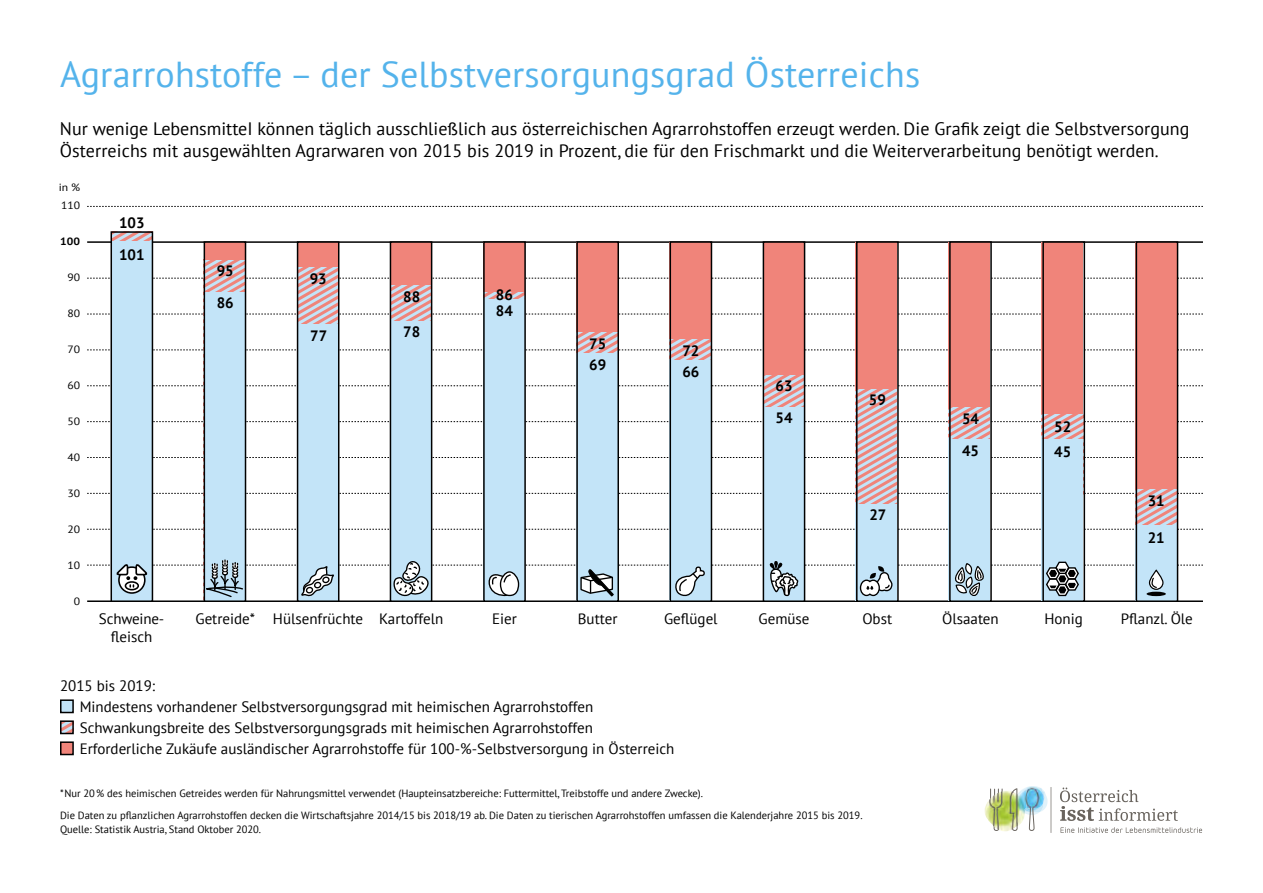
<style>
.page{position:relative;width:1263px;height:893px;background:#fff}
.page>*{position:absolute;margin:0;border:0;box-sizing:border-box;transform-origin:0 0}
.t1{font:36px "PT Sans";letter-spacing:.005em;color:#54b3eb}
.t2{font:18px/22.5px "PT Sans";letter-spacing:.005em;color:#000}
.t3{font:15px/18px "PT Sans";color:#000;text-align:center}
.Prozentzahlen{font:700 15px "PT Sans";color:#000}
.t4{font:10.5px "PT Sans";color:#000}
.t5{font:10.5px "PT Sans";color:#000;scale:1.11 1}
.t6{font:700 10.5px "PT Sans";color:#000;scale:1.11 1}
</style>
<div class="page">
<svg style="left:1005px;top:787px;width:197px;height:46px"></svg>
<img style="left:984px;top:787px;width:42px;height:44px">
<img style="left:1026px;top:786px;width:18px;height:23px">
<svg style="left:87px;top:206px;width:1116px;height:1px"></svg>
<hr style="left:87px;top:600px;width:1116px;height:2px;background:#000">
<div style="left:61px;top:700px;width:12px;height:12px;background:#c3e4f8"></div>
<div style="left:60px;top:699px;width:14px;height:14px;border:2px solid #000"></div>
<svg style="left:63px;top:723px;width:8px;height:8px"></svg>
<div style="left:60px;top:720px;width:14px;height:14px;border:2px solid #000"></div>
<div style="left:61px;top:742px;width:12px;height:12px;background:#f0847a"></div>
<div style="left:60px;top:741px;width:14px;height:14px;border:2px solid #000"></div>
<svg style="left:87px;top:231px;width:1116px;height:370px"></svg>
<div style="left:390px;top:241px;width:42px;height:361px;border:2px solid #000"></div>
<div style="left:576px;top:241px;width:43px;height:361px;border:2px solid #000"></div>
<div style="left:669px;top:241px;width:43px;height:361px;border:2px solid #000"></div>
<div style="left:763px;top:241px;width:42px;height:361px;border:2px solid #000"></div>
<div style="left:483px;top:241px;width:43px;height:361px;border:2px solid #000"></div>
<div style="left:856px;top:241px;width:43px;height:361px;border:2px solid #000"></div>
<div style="left:1042px;top:241px;width:43px;height:361px;border:2px solid #000"></div>
<div style="left:1135px;top:241px;width:43px;height:361px;border:2px solid #000"></div>
<div style="left:204px;top:241px;width:42px;height:361px;border:2px solid #000"></div>
<div style="left:297px;top:241px;width:42px;height:361px;border:2px solid #000"></div>
<div style="left:111px;top:231px;width:42px;height:371px;border:2px solid #000"></div>
<p class="t1" style="left:60px;top:51px;width:862px">Agrarrohstoffe – der Selbstversorgungsgrad Österreichs</p>
<p class="t2" style="left:60px;top:117px;width:1131px">Nur wenige LebensmitteI können täglich ausschließlich aus österreichischen Agrarrohstoffen erzeugt werden. Die Grafik zeigt die Selbstversorgung<br>Österreichs mit ausgewählten Agrarwaren von 2015 bis 2019 in Prozent, die für den Frischmarkt und die Weiterverarbeitung benötigt werden.</p>
<p class="t5" style="left:59px;top:181px;width:21px">in %</p>
<p class="t5" style="left:61px;top:199px;width:19px">110</p>
<p class="t6" style="left:60px;top:235px;width:19px">100</p>
<p class="t5" style="left:67px;top:271px;width:13px">90</p>
<p class="t5" style="left:67px;top:307px;width:13px">80</p>
<p class="t5" style="left:67px;top:343px;width:13px">70</p>
<p class="t5" style="left:67px;top:379px;width:13px">60</p>
<p class="t5" style="left:67px;top:415px;width:13px">50</p>
<p class="t5" style="left:67px;top:451px;width:13px">40</p>
<p class="t5" style="left:67px;top:487px;width:13px">30</p>
<p class="t5" style="left:67px;top:523px;width:13px">20</p>
<p class="t5" style="left:67px;top:559px;width:13px">10</p>
<p class="t5" style="left:74px;top:595px;width:7px">0</p>
<p class="Prozentzahlen" style="left:119px;top:213px;width:27px">103</p>
<p class="Prozentzahlen" style="left:119px;top:244px;width:27px">101</p>
<p class="Prozentzahlen" style="left:217px;top:261px;width:19px">95</p>
<p class="Prozentzahlen" style="left:217px;top:293px;width:19px">86</p>
<p class="Prozentzahlen" style="left:310px;top:269px;width:19px">93</p>
<p class="Prozentzahlen" style="left:310px;top:326px;width:19px">77</p>
<p class="Prozentzahlen" style="left:403px;top:286px;width:19px">88</p>
<p class="Prozentzahlen" style="left:403px;top:322px;width:19px">78</p>
<p class="Prozentzahlen" style="left:496px;top:285px;width:19px">86</p>
<p class="Prozentzahlen" style="left:496px;top:301px;width:19px">84</p>
<p class="Prozentzahlen" style="left:589px;top:333px;width:19px">75</p>
<p class="Prozentzahlen" style="left:589px;top:355px;width:19px">69</p>
<p class="Prozentzahlen" style="left:682px;top:341px;width:19px">72</p>
<p class="Prozentzahlen" style="left:682px;top:362px;width:19px">66</p>
<p class="Prozentzahlen" style="left:775px;top:376px;width:19px">63</p>
<p class="Prozentzahlen" style="left:775px;top:408px;width:19px">54</p>
<p class="Prozentzahlen" style="left:869px;top:390px;width:19px">59</p>
<p class="Prozentzahlen" style="left:869px;top:505px;width:19px">27</p>
<p class="Prozentzahlen" style="left:962px;top:409px;width:19px">54</p>
<p class="Prozentzahlen" style="left:962px;top:441px;width:19px">45</p>
<p class="Prozentzahlen" style="left:1054px;top:416px;width:19px">52</p>
<p class="Prozentzahlen" style="left:1054px;top:442px;width:19px">45</p>
<p class="Prozentzahlen" style="left:1148px;top:491px;width:19px">31</p>
<p class="Prozentzahlen" style="left:1148px;top:528px;width:19px">21</p>
<p class="t3" style="left:99px;top:610px;width:67px">Schweine&shy;fleisch</p>
<p class="t3" style="left:195px;top:610px;width:61px">Getreide*</p>
<p class="t3" style="left:273px;top:610px;width:92px">Hülsen-früchte</p>
<p class="t3" style="left:379px;top:610px;width:66px">Kartoffeln</p>
<p class="t3" style="left:492px;top:610px;width:26px">Eier</p>
<p class="t3" style="left:578px;top:610px;width:41px">Butter</p>
<p class="t3" style="left:664px;top:610px;width:55px">Geflügel</p>
<p class="t3" style="left:758px;top:610px;width:52px">Gemüse</p>
<p class="t3" style="left:862px;top:610px;width:31px">Obst</p>
<p class="t3" style="left:942px;top:610px;width:58px">Ölsaaten</p>
<p class="t3" style="left:1044px;top:610px;width:40px">Honig</p>
<p class="t3" style="left:1121px;top:610px;width:74px">Pflanzl. Öle</p>
<p class="t3" style="left:60px;top:676px;width:97px">2015 bis 2019:</p>
<p class="t3" style="left:80px;top:697px;width:515px">Mindestens vorhandener Selbstversorgungsgrad mit heimischen Agrarrohstoffen</p>
<p class="t3" style="left:80px;top:718px;width:515px">Schwankungsbreite des Selbstversorgungsgrads mit heimischen Agrarrohstoffen</p>
<p class="t3" style="left:80px;top:739px;width:596px">Erforderliche Zukäufe ausländischer Agrarrohstoffe für 100-%-Selbstversorgung in Österreich</p>
<p class="t4" style="left:60px;top:787px;width:645px">*Nur 20% des heimischen Getreides werden für Nahrungsmittel verwendet (Haupteinsatzbereiche: Futtermittel, Treibstoffe und andere Zwecke).</p>
<p class="t4" style="left:60px;top:809px;width:804px">Die Daten zu pflanzlichen Agrarrohstoffen decken die Wirtschaftsjahre 2014/15 bis 2018/19 ab. Die Daten zu tierischen Agrarrohstoffen umfassen die Kalenderjahre 2015 bis 2019.</p>
<p class="t4" style="left:60px;top:822px;width:203px">Quelle: Statistik Austria, Stand Oktober 2020.</p>
</div>
